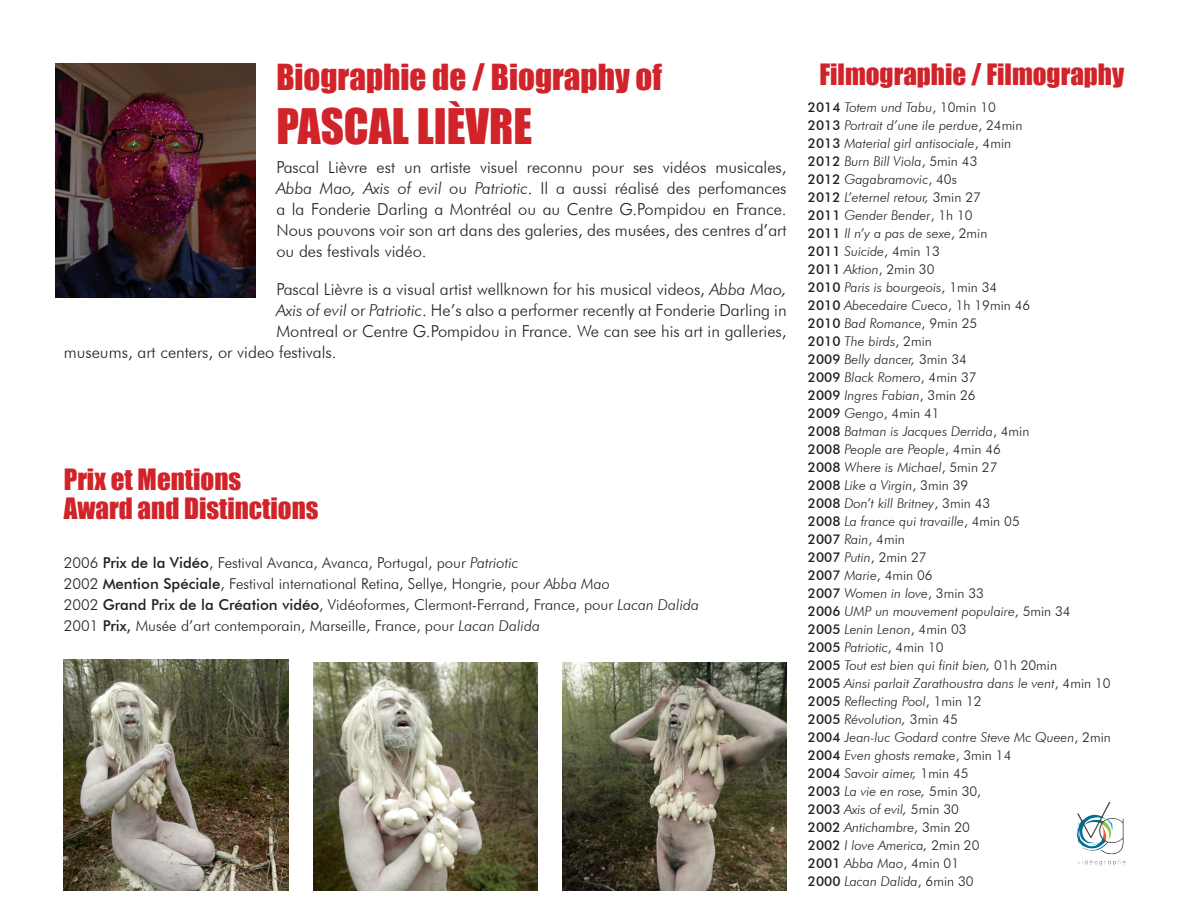
<style>
.page{position:relative;width:1188px;height:918px;background:#fff}
.page>*{position:absolute;margin:0;border:0;box-sizing:border-box;transform-origin:0 0}
.t1{font:45px "Impact";color:#d1232a}
.t2{font:33px "Impact";color:#d1232a}
.t3{font:27px/28.5px "Impact";color:#d1232a}
.t4{font:300 16.5px/21px "Futura BT";color:#231f20;text-align:justify}
.t5{font:300 15px/21px "Futura BT";color:#231f20}
.t6{font:italic 300 13.5px/18px "Futura BT";color:#231f20}
.s1{font-style:italic}
.s2{font-weight:500}
.s3{font-weight:500;font-style:normal}
.s4{font-style:normal}
</style>
<div class="page">
<img style="left:562px;top:662px;width:225px;height:229px">
<img style="left:313px;top:662px;width:224px;height:229px">
<img style="left:64px;top:659px;width:224px;height:232px">
<img style="left:55px;top:64px;width:200px;height:234px">
<img style="left:1076px;top:802px;width:50px;height:64px">
<h2 class="t2" style="left:276px;top:51px;width:387px">Biographie de / Biography of</h2>
<h1 class="t1" style="left:276px;top:91px;width:257px">PASCAL LIÈVRE</h1>
<p class="t4" style="left:276px;top:157px;width:512px">Pascal Lièvre est un artiste visuel reconnu pour ses vidéos musicales, <span class="s1">Abba Mao, Axis of evil</span> ou <span class="s1">Patriotic</span>. Il a aussi réalisé des perfomances a la Fonderie Darling a Montréal ou au Centre G.Pompidou en France.<br>Nous pouvons voir son art dans des galeries, des musées, des centres d’art ou des festivals vidéo.</p>
<p class="t4" style="left:276px;top:279px;width:512px">Pascal Lièvre is a visual artist wellknown for his musical videos, <span class="s1">Abba Mao,</span></p>
<p class="t4" style="left:276px;top:300px;width:512px"><span class="s1">Axis of evil</span> or <span class="s1">Patriotic</span>. He’s also a performer recently at Fonderie Darling in</p>
<p class="t4" style="left:276px;top:321px;width:512px">Montreal or Centre G.Pompidou in France. We can see his art in galleries,</p>
<p class="t4" style="left:64px;top:342px;width:274px">museums, art centers, or video festivals.</p>
<h3 class="t3" style="left:64px;top:465px;width:256px">Prix et Mentions<br>Award and Distinctions</h3>
<p class="t5" style="left:64px;top:552px;width:637px">2006 <span class="s2">Prix de la Vidéo</span>, Festival Avanca, Avanca, Portugal, pour <span class="s1">Patriotic<br></span>2002 <span class="s2">Mention Spéciale</span>, Festival international Retina, Sellye, Hongrie, pour <span class="s1">Abba Mao<br></span>2002 <span class="s2">Grand Prix de la Création vidéo</span>, Vidéoformes, Clermont-Ferrand, France, pour <span class="s1">Lacan Dalida </span>2001 <span class="s2">Prix,</span> Musée d’art contemporain, Marseille, France, pour <span class="s1">Lacan Dalida</span></p>
<h3 class="t3" style="left:820px;top:60px;width:306px">Filmographie / Filmography</h3>
<p class="t6" style="left:808px;top:98px;width:304px"><span class="s3">2014</span> Totem und Tabu<span class="s4">, 10min 10<br></span><span class="s3">2013</span> Portrait d’une ile perdue<span class="s4">, 24min<br></span><span class="s3">2013</span> Material girl antisociale<span class="s4">, 4min<br></span><span class="s3">2012</span> Burn Bill Viola<span class="s4">, 5min 43<br></span><span class="s3">2012</span> Gagabramovic<span class="s4">, 40s<br></span><span class="s3">2012</span> L’eternel retour, <span class="s4">3min 27<br></span><span class="s3">2011</span> Gender Bender<span class="s4">, 1h 10<br></span><span class="s3">2011</span> Il n’y a pas de sexe<span class="s4">, 2min<br></span><span class="s3">2011</span> Suicide<span class="s4">, 4min 13<br></span><span class="s3">2011</span> Aktion<span class="s4">, 2min 30<br></span><span class="s3">2010</span> Paris is bourgeois<span class="s4">, 1min 34<br></span><span class="s3">2010</span> Abecedaire Cueco<span class="s4">, 1h 19min 46<br></span><span class="s3">2010</span> Bad Romance<span class="s4">, 9min 25<br></span><span class="s3">2010</span> The birds<span class="s4">, 2min<br></span><span class="s3">2009</span> Belly dancer, <span class="s4">3min 34<br></span><span class="s3">2009</span> Black Romero<span class="s4">, 4min 37<br></span><span class="s3">2009</span> Ingres Fabian<span class="s4">, 3min 26<br></span><span class="s3">2009</span> Gengo<span class="s4">, 4min 41<br></span><span class="s3">2008</span> Batman is Jacques Derrida<span class="s4">, 4min<br></span><span class="s3">2008</span> People are People<span class="s4">, 4min 46<br></span><span class="s3">2008</span> Where is Michael<span class="s4">, 5min 27<br></span><span class="s3">2008</span> Like a Virgin<span class="s4">, 3min 39<br></span><span class="s3">2008</span> Don’t kill Britney<span class="s4">, 3min 43<br></span><span class="s3">2008</span> La france qui travaille<span class="s4">, 4min 05<br></span><span class="s3">2007</span> Rain<span class="s4">, 4min<br></span><span class="s3">2007</span> Putin<span class="s4">, 2min 27<br></span><span class="s3">2007</span> Marie<span class="s4">, 4min 06<br></span><span class="s3">2007</span> Women in love<span class="s4">, 3min 33<br></span><span class="s3">2006</span> UMP un mouvement populaire<span class="s4">, 5min 34<br></span><span class="s3">2005</span> Lenin Lenon<span class="s4">, 4min 03<br></span><span class="s3">2005</span> Patriotic<span class="s4">, 4min 10<br></span><span class="s3">2005</span> Tout est bien qui finit bien, <span class="s4">01h 20min<br></span><span class="s3">2005</span> Ainsi parlait Zarathoustra dans le vent<span class="s4">, 4min 10<br></span><span class="s3">2005</span> Reflecting Pool<span class="s4">, 1min 12<br></span><span class="s3">2005</span> Révolution, <span class="s4">3min 45<br></span><span class="s3">2004</span> Jean-luc Godard contre Steve Mc Queen<span class="s4">, 2min<br></span><span class="s3">2004</span> Even ghosts remake<span class="s4">, 3min 14<br></span><span class="s3">2004</span> Savoir aimer, <span class="s4">1min 45<br></span><span class="s3">2003</span> La vie en rose, <span class="s4">5min 30,<br></span><span class="s3">2003</span> Axis of evil, <span class="s4">5min 30<br></span><span class="s3">2002</span> Antichambre<span class="s4">, 3min 20<br></span><span class="s3">2002</span> I love America, <span class="s4">2min 20<br></span><span class="s3">2001</span> Abba Mao<span class="s4">, 4min 01<br></span><span class="s3">2000</span> Lacan Dalida<span class="s4">, 6min 30</span></p>
</div>
